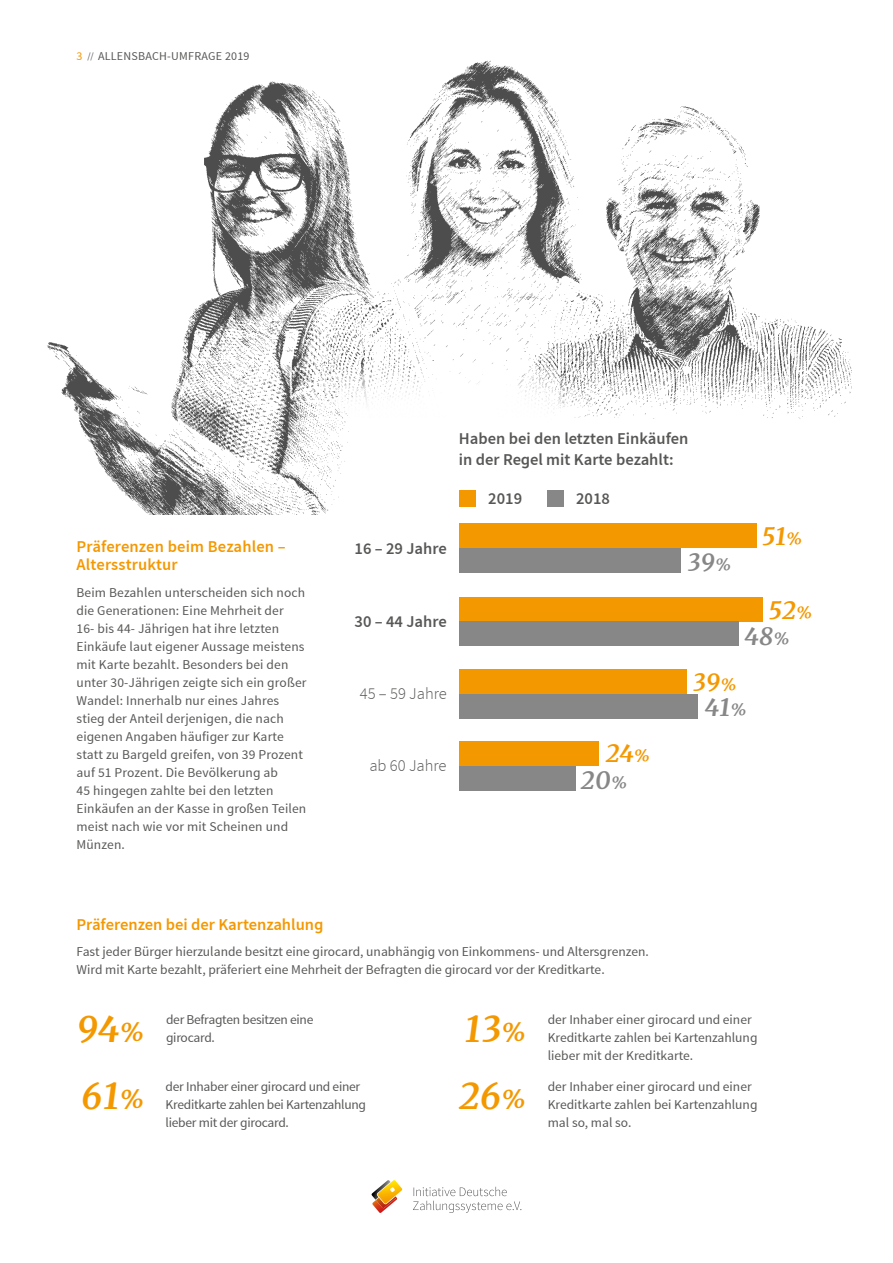
<style>
.page{position:relative;width:893px;height:1263px;background:#fff}
.page>*{position:absolute;margin:0;border:0;box-sizing:border-box;transform-origin:0 0}
.t1{font:italic 700 36px "Merriweather";color:#f49800}
.t2{font:italic 700 24.15px/26px "Merriweather";color:#f49800}
.t3{font:italic 700 24.15px "Merriweather";color:#878787}
.t4{font:600 16.5px/20.5px "Source Sans Pro";color:#575756}
.t5{font:600 16.5px/18px "Source Sans Pro";color:#f49800}
.t6{font:300 16.5px "Source Sans Pro";color:#575756}
.t7{font:13.5px/18px "Source Sans Pro";color:#575756}
.t8{font:13.5px/18px "Source Sans Pro";letter-spacing:-.02em;color:#575756}
.t9{font:12px "Source Sans Pro";letter-spacing:.02em;color:#575756}
.s1{color:#f49800}
.s2{font-size:9.3px}
.s3{font-size:17.55px}
.s4{color:#878787}
.s5{font-size:17.55px;color:#878787}
.s6{font-size:27px}
</style>
<div class="page">
<svg style="left:372px;top:1180px;width:31px;height:33px"></svg>
<svg style="left:413px;top:1187px;width:108px;height:26px"></svg>
<img style="left:653px;top:106px;width:198px;height:313px">
<img style="left:394px;top:60px;width:275px;height:358px">
<svg style="left:294px;top:331px;width:341px;height:184px"></svg>
<svg style="left:394px;top:363px;width:106px;height:150px"></svg>
<div style="left:459px;top:523px;width:297px;height:25px;background:#f49800"></div>
<div style="left:459px;top:548px;width:222px;height:25px;background:#878787"></div>
<div style="left:459px;top:597px;width:303px;height:24px;background:#f49800"></div>
<div style="left:459px;top:621px;width:280px;height:25px;background:#878787"></div>
<div style="left:459px;top:669px;width:227px;height:25px;background:#f49800"></div>
<div style="left:459px;top:694px;width:239px;height:24px;background:#878787"></div>
<div style="left:459px;top:490px;width:17px;height:17px;background:#f49800"></div>
<div style="left:547px;top:490px;width:17px;height:17px;background:#878787"></div>
<div style="left:459px;top:741px;width:140px;height:25px;background:#f49800"></div>
<div style="left:459px;top:766px;width:117px;height:24px;background:#878787"></div>
<img style="left:47px;top:81px;width:347px;height:433px">
<p class="t9" style="left:77px;top:50px;width:175px"><span class="s1">3</span> <span class="s2">//</span> ALLENSBACH-UMFRAGE 2019</p>
<p class="t5" style="left:77px;top:538px;width:211px">Präferenzen beim Bezahlen –<br>Altersstruktur</p>
<p class="t7" style="left:77px;top:584px;width:231px">Beim Bezahlen unterscheiden sich noch die Generationen: Eine Mehrheit der<br>16- bis 44- Jährigen hat ihre letzten Einkäufe laut eigener Aussage meistens mit Karte bezahlt. Besonders bei den unter 30-Jährigen zeigte sich ein großer Wandel: Innerhalb nur eines Jahres stieg der Anteil derjenigen, die nach eigenen Angaben häufiger zur Karte statt zu Bargeld greifen, von 39 Prozent auf 51 Prozent. Die Bevölkerung ab<br>45 hingegen zahlte bei den letzten Einkäufen an der Kasse in großen Teilen meist nach wie vor mit Scheinen und Münzen.</p>
<p class="t4" style="left:355px;top:538px;width:94px">16 – 29 Jahre</p>
<p class="t4" style="left:355px;top:612px;width:94px">30 – 44 Jahre</p>
<p class="t6" style="left:360px;top:685px;width:88px">45 – 59 Jahre</p>
<p class="t6" style="left:369px;top:757px;width:79px">ab 60 Jahre</p>
<p class="t4" style="left:459px;top:428px;width:231px">Haben bei den letzten Einkäufen in der Regel mit Karte bezahlt:</p>
<p class="t4" style="left:488px;top:489px;width:35px">2019</p>
<p class="t4" style="left:576px;top:489px;width:35px">2018</p>
<h2 class="t3" style="left:687px;top:545px;width:46px">39<span class="s3">%</span></h2>
<h2 class="t2" style="left:762px;top:522px;width:42px">51<span class="s3">%</span></h2>
<h2 class="t2" style="left:745px;top:597px;width:69px;text-indent:24px">52<span class="s3">%<br></span><span class="s4">48</span><span class="s5">%</span></h2>
<h2 class="t2" style="left:692px;top:668px;width:46px">39<span class="s3">%</span></h2>
<h2 class="t2" style="left:580px;top:740px;width:72px;text-indent:25px">24<span class="s3">%<br></span><span class="s4">20</span><span class="s5">%</span></h2>
<h2 class="t3" style="left:705px;top:691px;width:43px">41<span class="s3">%</span></h2>
<p class="t5" style="left:77px;top:916px;width:248px">Präferenzen bei der Kartenzahlung</p>
<p class="t7" style="left:77px;top:943px;width:574px">Fast jeder Bürger hierzulande besitzt eine girocard, unabhängig von Einkommens- und Altersgrenzen.<br>Wird mit Karte bezahlt, präferiert eine Mehrheit der Befragten die girocard vor der Kreditkarte.</p>
<h1 class="t1" style="left:77px;top:1003px;width:70px">94<span class="s6">%</span></h1>
<p class="t8" style="left:166px;top:1010px;width:149px">der Befragten besitzen eine girocard.</p>
<h1 class="t1" style="left:81px;top:1071px;width:65px">61<span class="s6">%</span></h1>
<p class="t8" style="left:166px;top:1078px;width:202px">der Inhaber einer girocard und einer<br>Kreditkarte zahlen bei Kartenzahlung lieber mit der girocard.</p>
<h1 class="t1" style="left:464px;top:1003px;width:64px">13<span class="s6">%</span></h1>
<p class="t7" style="left:548px;top:1010px;width:211px">der Inhaber einer girocard und einer<br>Kreditkarte zahlen bei Kartenzahlung lieber mit der Kreditkarte.</p>
<h1 class="t1" style="left:458px;top:1071px;width:70px">26<span class="s6">%</span></h1>
<p class="t7" style="left:548px;top:1078px;width:211px">der Inhaber einer girocard und einer<br>Kreditkarte zahlen bei Kartenzahlung mal so, mal so.</p>
</div>
